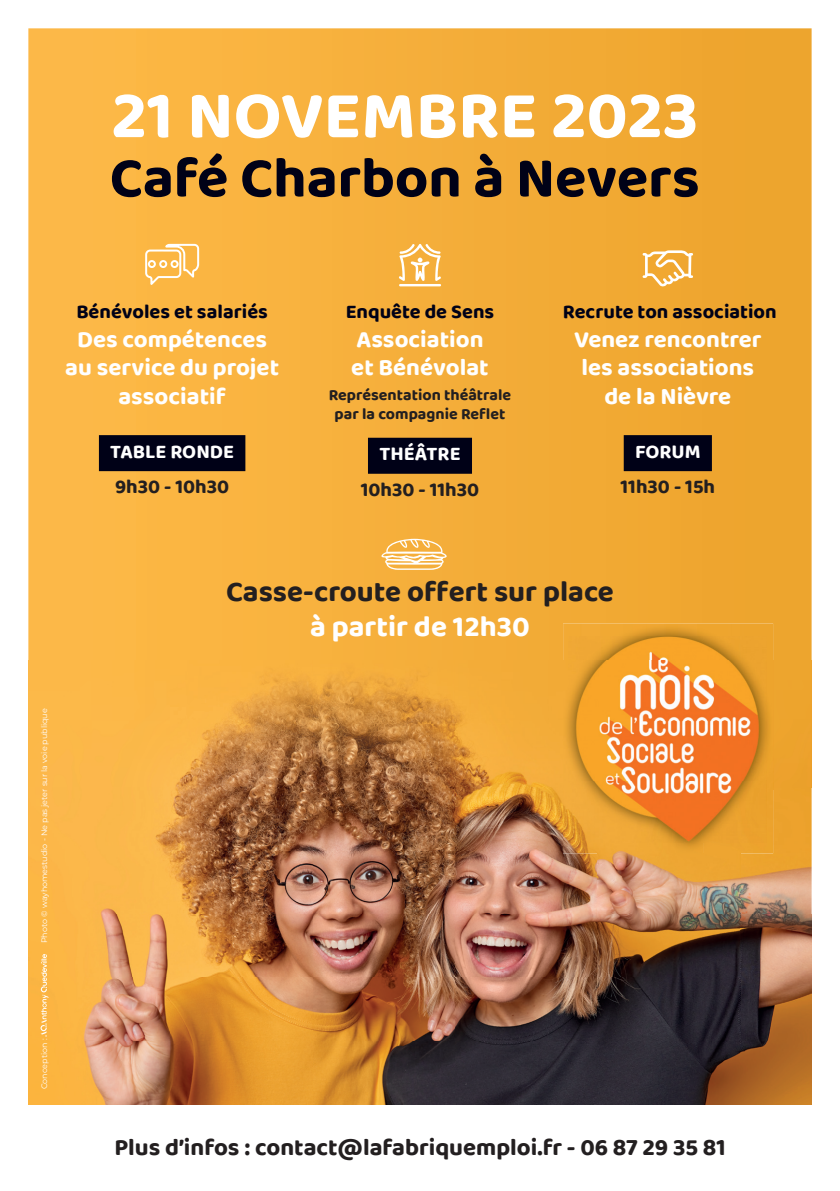
<style>
.page{position:relative;width:840px;height:1191px;background:#fff}
.page>*{position:absolute;margin:0;border:0;box-sizing:border-box;transform-origin:0 0}
.t1{font:700 68.6px "Baloo 2";color:#fff}
.t2{font:700 57.8px "Baloo 2";color:#000117}
.t3{font:700 29.4px "Baloo 2";color:#231f20}
.t4{font:700 29.4px "Baloo 2";color:#fff}
.t5{font:700 24px/28.8px "Baloo 2";color:#fff;text-align:center}
.t6{font:700 24px "Baloo 2";color:#231f20}
.t7{font:700 20px "Baloo 2";color:#000117}
.t8{font:700 20px "Baloo 2";color:#231f20}
.t9{font:700 20px "Baloo 2";color:#fff}
.t10{font:700 16px/19.2px "Baloo 2";color:#231f20;text-align:center}
.t11{font:8px "Montserrat";color:#fff}
</style>
<div class="page">
<svg style="left:28px;top:28px;width:783px;height:632px;background:#f5af3b"></svg>
<img style="left:28px;top:660px;width:534px;height:191px">
<div style="left:772px;top:660px;width:39px;height:127px;background:#eda42d"></div>
<img style="left:740px;top:787px;width:71px;height:254px">
<img style="left:28px;top:851px;width:569px;height:63px">
<img style="left:597px;top:853px;width:143px;height:61px">
<img style="left:28px;top:914px;width:712px;height:127px">
<img style="left:28px;top:1041px;width:783px;height:64px">
<div style="left:99px;top:435px;width:146px;height:36px;background:#000117"></div>
<div style="left:368px;top:438px;width:103px;height:36px;background:#000117"></div>
<div style="left:623px;top:435px;width:88px;height:36px;background:#000117"></div>
<img style="left:562px;top:623px;width:210px;height:37px">
<img style="left:562px;top:660px;width:6px;height:129px">
<img style="left:766px;top:660px;width:6px;height:129px">
<img style="left:562px;top:789px;width:210px;height:64px">
<img style="left:568px;top:636px;width:198px;height:206px">
<svg style="left:398px;top:244px;width:43px;height:37px"></svg>
<hr style="left:399px;top:284px;width:42px;height:2px;background:#fff">
<svg style="left:377px;top:539px;width:72px;height:31px;background:#f7c778"></svg>
<svg style="left:642px;top:250px;width:50px;height:36px"></svg>
<svg style="left:144px;top:243px;width:56px;height:46px;background:#fbc66c"></svg>
<svg style="left:41px;top:954px;width:8px;height:82px"></svg>
<h1 class="t1" style="left:111px;top:73px;width:588px">21 NOVEMBRE 2023</h1>
<h2 class="t2" style="left:110px;top:142px;width:591px">Café Charbon à Nevers</h2>
<p class="t7" style="left:76px;top:299px;width:193px">Bénévoles et salariés</p>
<p class="t5" style="left:65px;top:324px;width:215px">Des compétences au service du projet associatif</p>
<p class="t9" style="left:110px;top:439px;width:125px">TABLE RONDE</p>
<p class="t8" style="left:115px;top:474px;width:115px">9h30 - 10h30</p>
<p class="t7" style="left:345px;top:299px;width:150px">Enquête de Sens</p>
<p class="t5" style="left:351px;top:324px;width:139px;text-align:left">Association et Bénévolat</p>
<p class="t10" style="left:328px;top:385px;width:184px">Représentation théâtrale par la compagnie Reflet</p>
<p class="t9" style="left:379px;top:442px;width:83px">THÉÂTRE</p>
<p class="t8" style="left:360px;top:477px;width:120px">10h30 - 11h30</p>
<p class="t7" style="left:562px;top:299px;width:215px">Recrute ton association</p>
<p class="t5" style="left:573px;top:324px;width:189px">Venez rencontrer les associations de la Nièvre</p>
<p class="t9" style="left:634px;top:439px;width:67px">FORUM</p>
<p class="t8" style="left:620px;top:474px;width:96px">11h30 - 15h</p>
<p class="t11" style="left:39px;top:943px;width:236px;rotate:-90deg">Photo © wayhomestudio - Ne pas jeter sur la voie publique</p>
<p class="t3" style="left:226px;top:573px;width:389px">Casse-croute offert sur place</p>
<p class="t4" style="left:310px;top:608px;width:221px">à partir de 12h30</p>
<p class="t11" style="left:39px;top:1089px;width:52px;rotate:-90deg">Conception :</p>
<p class="t6" style="left:114px;top:1132px;width:612px">Plus d’infos : contact@lafabriquemploi.fr - 06 87 29 35 81</p>
</div>
